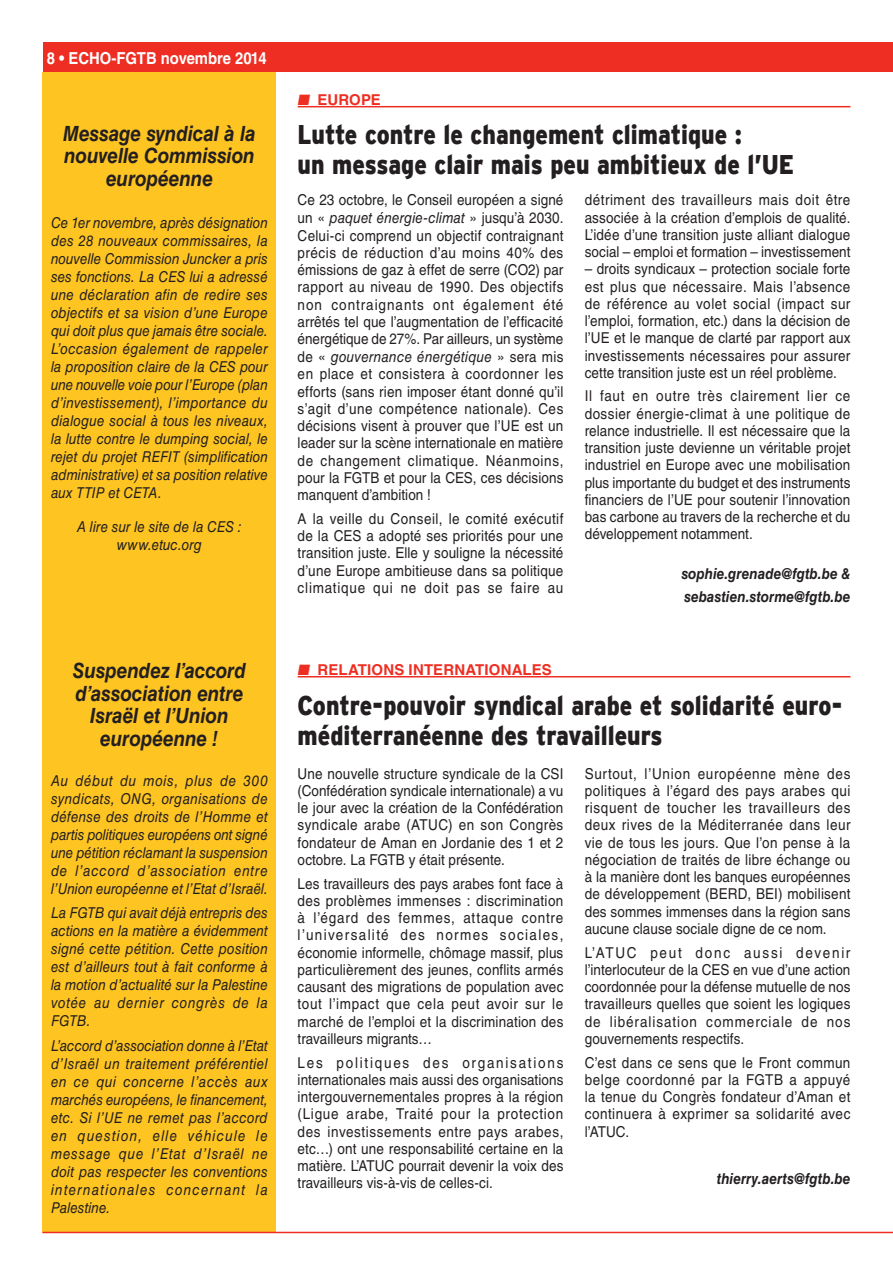
<style>
.page{position:relative;width:893px;height:1263px;background:#fff}
.page>*{position:absolute;margin:0;border:0;box-sizing:border-box;transform-origin:0 0}
.TITEL_18_20{font:900 27px/30px "Interstate";color:#231f20;scale:.85 1}
.KADERTEKST_10_12{font:italic 700 21px/22.5px "Helvetica LT Std";letter-spacing:-.005em;color:#231f20;text-align:center;scale:.9 1}
.t1{font:700 16.5px "Helvetica LT Std";color:#fff;scale:.9 1}
.BODY_ECHO_10_12{font:15px/17.2px "Helvetica LT Std";letter-spacing:.005em;color:#231f20;text-align:justify;scale:.9 1}
.KADERTEKST_10_12-2{font:italic 15px/18px "Helvetica LT Std";letter-spacing:.005em;color:#231f20;text-align:justify;scale:.9 1}
.BODY_ECHO_10_12-2{font:italic 700 15px "Helvetica LT Std";letter-spacing:.005em;color:#231f20;scale:.9 1}
.t2{font:700 15px "Helvetica LT Std";letter-spacing:.01em;color:#ee2e22}
.s1{font-style:italic}
</style>
<div class="page">
<div style="left:43px;top:43px;width:850px;height:29px;background:#ee2e22"></div>
<div style="left:43px;top:72px;width:233px;height:1161px;background:#fec422"></div>
<hr style="left:43px;top:1232px;width:850px;height:1px;background:#ee2e22">
<hr style="left:298px;top:106px;width:552px;height:1px;background:#ee2e22">
<hr style="left:298px;top:676px;width:552px;height:1px;background:#ee2e22">
<p class="t1" style="left:47px;top:48px;width:246px">8 • ECHO-FGTB novembre 2014</p>
<p class="KADERTEKST_10_12" style="left:63px;top:122px;width:215px">Message syndical à la nouvelle Commission européenne</p>
<p class="KADERTEKST_10_12-2" style="left:51px;top:214px;width:242px">Ce 1er novembre, après désignation des 28 nouveaux commissaires, la nouvelle Commission Juncker a pris ses fonctions. La CES lui a adressé une déclaration afin de redire ses objectifs et sa vision d’une Europe qui doit plus que jamais être sociale.<br>L’occasion également de rappeler la proposition claire de la CES pour une nouvelle voie pour l’Europe (plan d’investissement), l’importance du dialogue social à tous les niveaux, la lutte contre le dumping social, le rejet du projet REFIT (simplification administrative) et sa position relative aux TTIP et CETA.</p>
<p class="KADERTEKST_10_12-2" style="left:77px;top:518px;width:184px">A lire sur le site de la CES :</p>
<p class="KADERTEKST_10_12-2" style="left:117px;top:536px;width:96px">www.etuc.org</p>
<p class="KADERTEKST_10_12" style="left:73px;top:659px;width:194px">Suspendez l’accord d’association entre<br>Israël et l’Union européenne !</p>
<p class="KADERTEKST_10_12-2" style="left:51px;top:771px;width:242px">Au début du mois, plus de 300 syndicats, ONG, organisations de défense des droits de l’Homme et partis politiques européens ont signé une pétition réclamant la suspension de l’accord d’association entre l’Union européenne et l’Etat d’Israël.</p>
<p class="KADERTEKST_10_12-2" style="left:51px;top:904px;width:242px">La FGTB qui avait déjà entrepris des actions en la matière a évidemment signé cette pétition. Cette position est d’ailleurs tout à fait conforme à la motion d’actualité sur la Palestine votée au dernier congrès de la FGTB.</p>
<p class="KADERTEKST_10_12-2" style="left:51px;top:1036px;width:242px">L’accord d’association donne à l’Etat d’Israël un traitement préférentiel en ce qui concerne l’accès aux marchés européens, le financement, etc. Si l’UE ne remet pas l’accord en question, elle véhicule le message que l’Etat d’Israël ne doit pas respecter les conventions internationales concernant la Palestine.</p>
<p class="t2" style="left:298px;top:90px;width:85px">■ EUROPE</p>
<p class="TITEL_18_20" style="left:298px;top:119px;width:524px">Lutte contre le changement climatique :</p>
<p class="TITEL_18_20" style="left:298px;top:149px;width:586px">un message clair mais peu ambitieux de l’UE</p>
<p class="BODY_ECHO_10_12" style="left:298px;top:191px;width:297px">Ce 23 octobre, le Conseil européen a signé un « <span class="s1">paquet énergie-climat</span> » jusqu’à 2030.<br>Celui-ci comprend un objectif contraignant précis de réduction d’au moins 40% des émissions de gaz à effet de serre (CO2) par rapport au niveau de 1990. Des objectifs non contraignants ont également été arrêtés tel que l’augmentation de l’efficacité énergétique de 27%. Par ailleurs, un système de « <span class="s1">gouvernance énergétique</span> » sera mis en place et consistera à coordonner les efforts (sans rien imposer étant donné qu’il s’agit d’une compétence nationale). Ces décisions visent à prouver que l’UE est un leader sur la scène internationale en matière de changement climatique. Néanmoins, pour la FGTB et pour la CES, ces décisions manquent d’ambition !</p>
<p class="BODY_ECHO_10_12" style="left:298px;top:510px;width:297px">A la veille du Conseil, le comité exécutif de la CES a adopté ses priorités pour une transition juste. Elle y souligne la nécessité d’une Europe ambitieuse dans sa politique climatique qui ne doit pas se faire au</p>
<p class="BODY_ECHO_10_12" style="left:585px;top:191px;width:297px">détriment des travailleurs mais doit être associée à la création d’emplois de qualité.<br>L’idée d’une transition juste alliant dialogue social – emploi et formation – investissement</p>
<p class="BODY_ECHO_10_12" style="left:585px;top:260px;width:297px">– droits syndicaux – protection sociale forte est plus que nécessaire. Mais l’absence de référence au volet social (impact sur l’emploi, formation, etc.) dans la décision de l’UE et le manque de clarté par rapport aux investissements nécessaires pour assurer cette transition juste est un réel problème.</p>
<p class="BODY_ECHO_10_12" style="left:585px;top:388px;width:297px">Il faut en outre très clairement lier ce dossier énergie-climat à une politique de relance industrielle. Il est nécessaire que la transition juste devienne un véritable projet industriel en Europe avec une mobilisation plus importante du budget et des instruments financiers de l’UE pour soutenir l’innovation bas carbone au travers de la recherche et du développement notamment.</p>
<p class="BODY_ECHO_10_12-2" style="left:681px;top:564px;width:189px">sophie.grenade@fgtb.be &amp;</p>
<p class="BODY_ECHO_10_12-2" style="left:684px;top:588px;width:186px">sebastien.storme@fgtb.be</p>
<p class="t2" style="left:298px;top:660px;width:256px">■ RELATIONS INTERNATIONALES</p>
<p class="TITEL_18_20" style="left:298px;top:690px;width:642px">Contre-pouvoir syndical arabe et solidarité euro&shy;méditerranéenne des travailleurs</p>
<p class="BODY_ECHO_10_12" style="left:298px;top:765px;width:297px">Une nouvelle structure syndicale de la CSI (Confédération syndicale internationale) a vu le jour avec la création de la Confédération syndicale arabe (ATUC) en son Congrès fondateur de Aman en Jordanie des 1 et 2 octobre. La FGTB y était présente.</p>
<p class="BODY_ECHO_10_12" style="left:298px;top:875px;width:297px">Les travailleurs des pays arabes font face à des problèmes immenses : discrimination à l’égard des femmes, attaque contre l’universalité des normes sociales, économie informelle, chômage massif, plus particulièrement des jeunes, conflits armés causant des migrations de population avec tout l’impact que cela peut avoir sur le marché de l’emploi et la discrimination des travailleurs migrants…</p>
<p class="BODY_ECHO_10_12" style="left:298px;top:1053px;width:297px">Les politiques des organisations internationales mais aussi des organisations intergouvernementales propres à la région (Ligue arabe, Traité pour la protection des investissements entre pays arabes, etc…) ont une responsabilité certaine en la matière. L’ATUC pourrait devenir la voix des travailleurs vis-à-vis de celles-ci.</p>
<p class="BODY_ECHO_10_12" style="left:585px;top:765px;width:297px">Surtout, l’Union européenne mène des politiques à l’égard des pays arabes qui risquent de toucher les travailleurs des deux rives de la Méditerranée dans leur vie de tous les jours. Que l’on pense à la négociation de traités de libre échange ou à la manière dont les banques européennes de développement (BERD, BEI) mobilisent des sommes immenses dans la région sans aucune clause sociale digne de ce nom.</p>
<p class="BODY_ECHO_10_12" style="left:585px;top:944px;width:297px">L’ATUC peut donc aussi devenir l’interlocuteur de la CES en vue d’une action coordonnée pour la défense mutuelle de nos travailleurs quelles que soient les logiques de libéralisation commerciale de nos gouvernements respectifs.</p>
<p class="BODY_ECHO_10_12" style="left:585px;top:1053px;width:297px">C’est dans ce sens que le Front commun belge coordonné par la FGTB a appuyé la tenue du Congrès fondateur d’Aman et continuera à exprimer sa solidarité avec l’ATUC.</p>
<p class="BODY_ECHO_10_12-2" style="left:717px;top:1169px;width:150px">thierry.aerts@fgtb.be</p>
</div>
